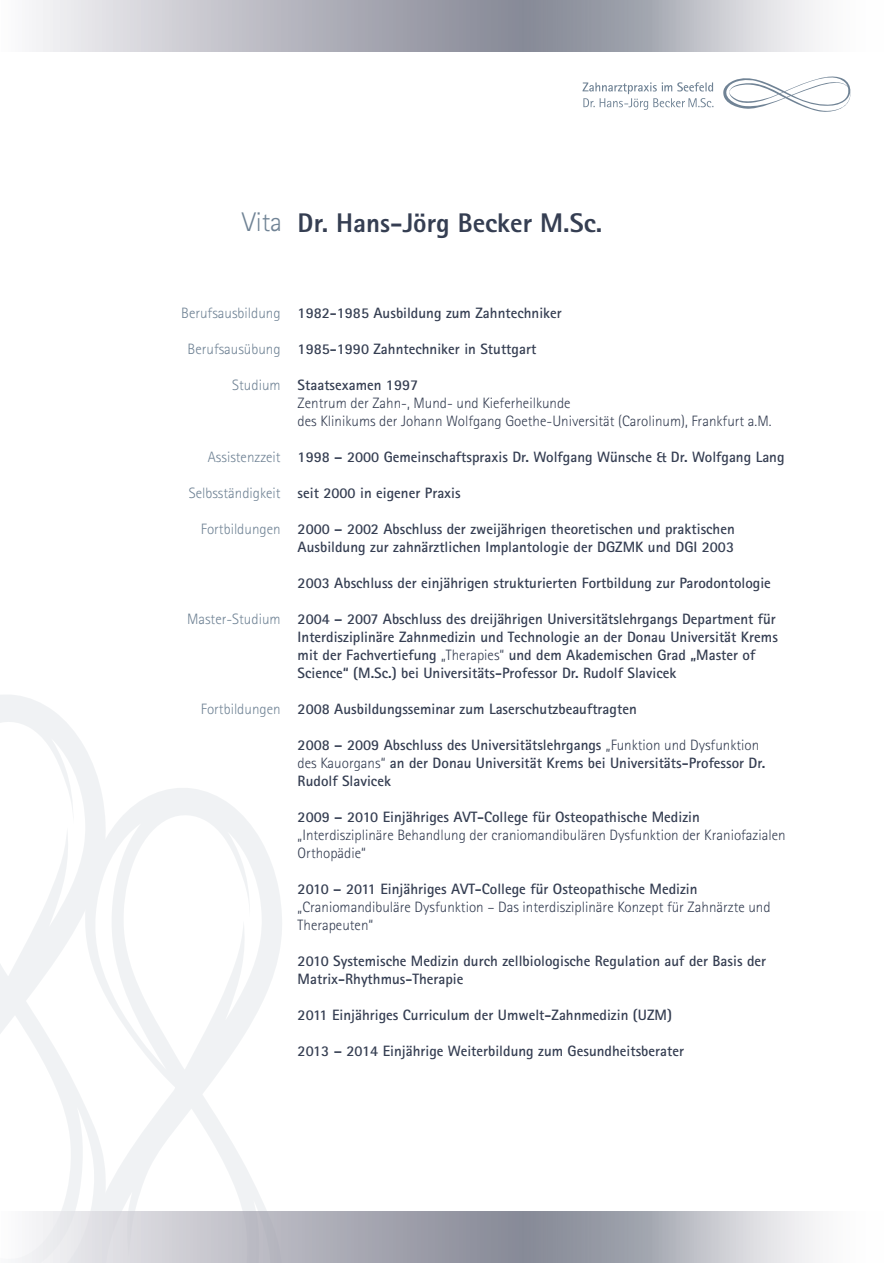
<style>
.page{position:relative;width:893px;height:1263px;background:#fff}
.page>*{position:absolute;margin:0;border:0;box-sizing:border-box;transform-origin:0 0}
.t1{font:800 27px "Rotis Sans Serif";color:#353e52}
.t2{font:700 15px/18px "Rotis Sans Serif";color:#353e52}
.t3{font:300 15px/18px "Rotis Sans Serif";color:#353e52}
.t4{font:300 15px "Rotis Sans Serif";color:#708395}
.s1{font-weight:300;color:#708395}
.s2{font-weight:300}
</style>
<div class="page">
<svg style="left:583px;top:82px;width:130px;height:28px"></svg>
<svg style="left:723px;top:76px;width:128px;height:36px"></svg>
<svg style="left:32px;top:0;width:784px;height:51px;background:#b9bac2"></svg>
<svg style="left:106px;top:788px;width:176px;height:424px"></svg>
<svg style="left:0;top:695px;width:106px;height:517px"></svg>
<svg style="left:15px;top:1212px;width:801px;height:51px;background:#b9bbc3"></svg>
<h1 class="t1" style="left:242px;top:205px;width:361px"><span class="s1">Vita</span> Dr. Hans-Jörg Becker M.Sc.</h1>
<p class="t4" style="left:181px;top:304px;width:101px">Berufsausbildung</p>
<p class="t4" style="left:188px;top:340px;width:95px">Berufsausübung</p>
<p class="t4" style="left:232px;top:376px;width:50px">Studium</p>
<p class="t4" style="left:208px;top:448px;width:74px">Assistenzzeit</p>
<p class="t4" style="left:189px;top:484px;width:93px">Selbsständigkeit</p>
<p class="t4" style="left:201px;top:520px;width:81px">Fortbildungen</p>
<p class="t4" style="left:187px;top:610px;width:95px">Master-Studium</p>
<p class="t4" style="left:201px;top:700px;width:81px">Fortbildungen</p>
<p class="t2" style="left:298px;top:304px;width:266px">1982-1985 Ausbildung zum Zahntechniker</p>
<p class="t2" style="left:298px;top:340px;width:240px">1985-1990 Zahntechniker in Stuttgart</p>
<p class="t2" style="left:298px;top:376px;width:122px">Staatsexamen 1997</p>
<p class="t3" style="left:298px;top:394px;width:475px">Zentrum der Zahn-, Mund- und Kieferheilkunde<br>des Klinikums der Johann Wolfgang Goethe-Universität (Carolinum), Frankfurt a.M.</p>
<p class="t2" style="left:298px;top:448px;width:488px">1998 – 2000 Gemeinschaftspraxis Dr. Wolfgang Wünsche &amp; Dr. Wolfgang Lang</p>
<p class="t2" style="left:298px;top:484px;width:164px">seit 2000 in eigener Praxis</p>
<p class="t2" style="left:298px;top:520px;width:439px">2000 – 2002 Abschluss der zweijährigen theoretischen und praktischen<br>Ausbildung zur zahnärztlichen Implantologie der DGZMK und DGI 2003</p>
<p class="t2" style="left:298px;top:574px;width:475px">2003 Abschluss der einjährigen strukturierten Fortbildung zur Parodontologie</p>
<p class="t2" style="left:298px;top:610px;width:482px">2004 – 2007 Abschluss des dreijährigen Universitätslehrgangs Department für Interdisziplinäre Zahnmedizin und Technologie an der Donau Universität Krems mit der Fachvertiefung <span class="s2">„Therapies“</span> und dem Akademischen Grad „Master of Science“ (M.Sc.) bei Universitäts-Professor Dr. Rudolf Slavicek</p>
<p class="t2" style="left:298px;top:700px;width:341px">2008 Ausbildungsseminar zum Laserschutzbeauftragten</p>
<p class="t2" style="left:298px;top:736px;width:469px">2008 – 2009 Abschluss des Universitätslehrgangs <span class="s2">„Funktion und Dysfunktion des Kauorgans“</span> an der Donau Universität Krems bei Universitäts-Professor Dr.<br>Rudolf Slavicek</p>
<p class="t2" style="left:298px;top:808px;width:404px">2009 – 2010 Einjähriges AVT-College für Osteopathische Medizin</p>
<p class="t3" style="left:298px;top:826px;width:489px">„Interdisziplinäre Behandlung der craniomandibulären Dysfunktion der Kraniofazialen<br>Orthopädie“</p>
<p class="t2" style="left:298px;top:880px;width:401px">2010 – 2011 Einjähriges AVT-College für Osteopathische Medizin</p>
<p class="t3" style="left:298px;top:898px;width:474px">„Craniomandibuläre Dysfunktion – Das interdisziplinäre Konzept für Zahnärzte und<br>Therapeuten“</p>
<p class="t2" style="left:298px;top:952px;width:470px">2010 Systemische Medizin durch zellbiologische Regulation auf der Basis der<br>Matrix-Rhythmus-Therapie</p>
<p class="t2" style="left:298px;top:1006px;width:376px">2011 Einjähriges Curriculum der Umwelt-Zahnmedizin (UZM)</p>
<p class="t2" style="left:298px;top:1042px;width:388px">2013 – 2014 Einjährige Weiterbildung zum Gesundheitsberater</p>
</div>
